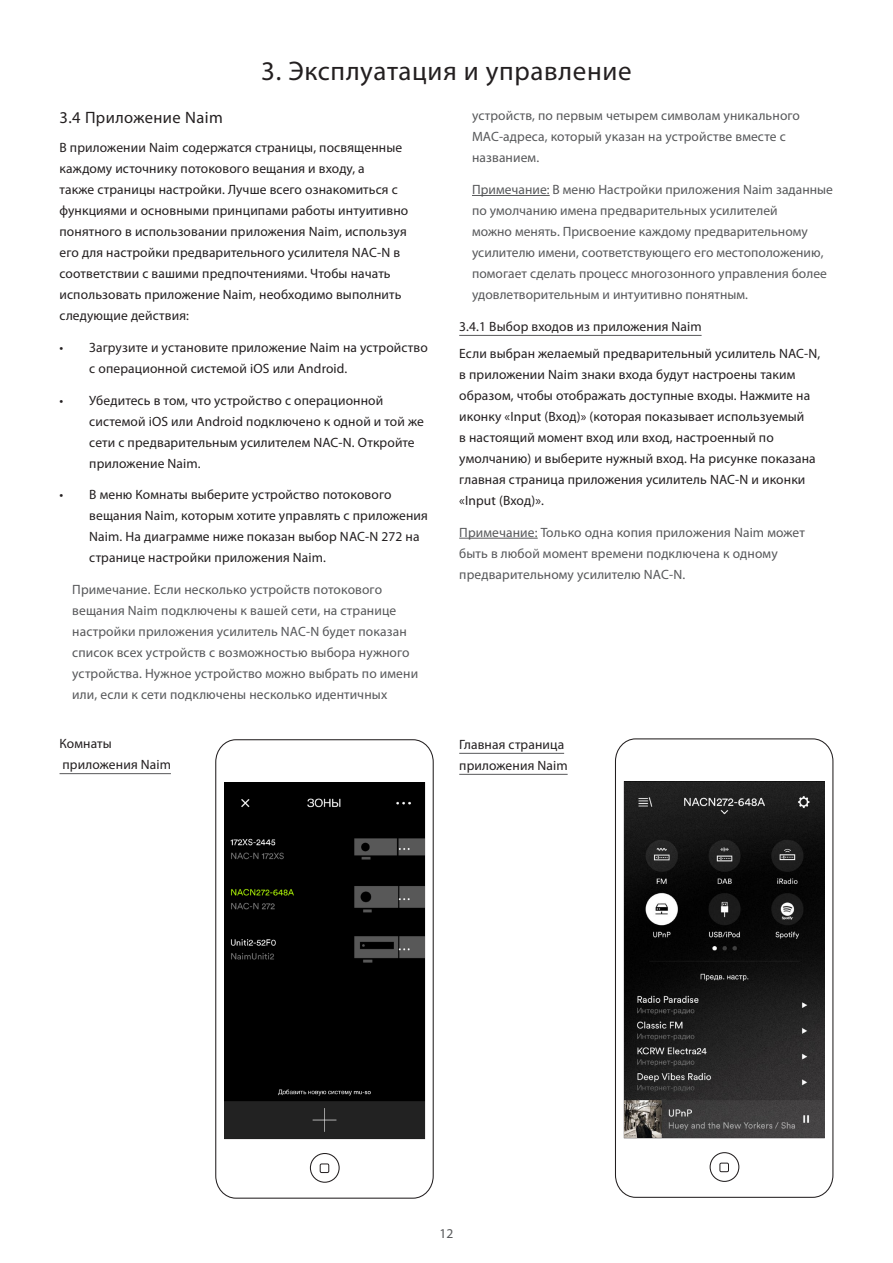
<style>
.page{position:relative;width:893px;height:1263px;background:#fff}
.page>*{position:absolute;margin:0;border:0;box-sizing:border-box;transform-origin:0 0}
.t1{font:27px "Myriad Pro";letter-spacing:.025em;color:#231f20}
.Sub-head{font:16.5px "Myriad Pro";letter-spacing:.025em;color:#231f20}
.Body_Copy{font:13.5px/21px "Myriad Pro";letter-spacing:.01em;color:#231f20}
.Note{font:13.5px/21px "Myriad Pro";letter-spacing:.005em;color:#57585a}
.Body_Copy-2{font:13.5px/21px "Myriad Pro";letter-spacing:.01em;color:#57585a}
.Diagram_Head{font:13.5px/21px "Myriad Pro";letter-spacing:.01em;color:#231f20}
.Sub_Sub_Head{font:13.5px "Myriad Pro";letter-spacing:.01em;color:#231f20}
</style>
<div class="page">
<hr style="left:472px;top:195px;width:78px;height:1px;background:#57585a">
<hr style="left:459px;top:335px;width:243px;height:1px;background:#57585a">
<hr style="left:459px;top:538px;width:79px;height:1px;background:#57585a">
<hr style="left:60px;top:773px;width:111px;height:1px;background:#57585a">
<hr style="left:459px;top:753px;width:105px;height:1px;background:#57585a">
<hr style="left:459px;top:774px;width:109px;height:1px;background:#57585a">
<svg style="left:615px;top:738px;width:219px;height:460px"></svg>
<div style="left:719px;top:1163px;width:10px;height:9px;border:1px solid #231f20;border-radius:2px"></div>
<div style="left:710px;top:1152px;width:29px;height:30px;border:1px solid #231f20;border-radius:50%"></div>
<img style="left:624px;top:782px;width:200px;height:356px">
<svg style="left:215px;top:739px;width:219px;height:460px"></svg>
<div style="left:320px;top:1163px;width:9px;height:10px;border:1px solid #231f20;border-radius:2px"></div>
<div style="left:310px;top:1153px;width:30px;height:30px;border:1px solid #231f20;border-radius:50%"></div>
<img style="left:225px;top:782px;width:199px;height:356px">
<p class="t1" style="left:261px;top:54px;width:372px">3. Эксплуатация и управление</p>
<p class="Sub-head" style="left:60px;top:107px;width:165px">3.4 Приложение Naim</p>
<p class="Body_Copy" style="left:60px;top:137px;width:350px">В приложении Naim содержатся страницы, посвященные каждому источнику потокового вещания и входу, а<br>также страницы настройки. Лучше всего ознакомиться с функциями и основными принципами работы интуитивно понятного в использовании приложения Naim, используя его для настройки предварительного усилителя NAC-N в соответствии с вашими предпочтениями. Чтобы начать использовать приложение Naim, необходимо выполнить следующие действия:</p>
<p class="Body_Copy" style="left:89px;top:337px;width:340px;text-indent:-30px">• Загрузите и установите приложение Naim на устройство с операционной системой iOS или Android.</p>
<p class="Body_Copy" style="left:89px;top:389px;width:336px;text-indent:-30px">• Убедитесь в том, что устройство с операционной системой iOS или Android подключено к одной и той же сети с предварительным усилителем NAC-N. Откройте приложение Naim.</p>
<p class="Body_Copy" style="left:89px;top:484px;width:340px;text-indent:-30px">• В меню Комнаты выберите устройство потокового вещания Naim, которым хотите управлять с приложения Naim. На диаграмме ниже показан выбор NAC-N 272 на странице настройки приложения Naim.</p>
<p class="Note" style="left:72px;top:579px;width:347px">Примечание. Если несколько устройств потокового вещания Naim подключены к вашей сети, на странице настройки приложения усилитель NAC-N будет показан список всех устройств с возможностью выбора нужного устройства. Нужное устройство можно выбрать по имени или, если к сети подключены несколько идентичных</p>
<p class="Note" style="left:472px;top:105px;width:329px">устройств, по первым четырем символам уникального<br>MAC-адреса, который указан на устройстве вместе с названием.</p>
<p class="Note" style="left:472px;top:179px;width:363px">Примечание: В меню Настройки приложения Naim заданные по умолчанию имена предварительных усилителей<br>можно менять. Присвоение каждому предварительному усилителю имени, соответствующего его местоположению, помогает сделать процесс многозонного управления более удовлетворительным и интуитивно понятным.</p>
<p class="Sub_Sub_Head" style="left:459px;top:318px;width:244px">3.4.1 Выбор входов из приложения Naim</p>
<p class="Body_Copy" style="left:459px;top:343px;width:363px">Если выбран желаемый предварительный усилитель NAC-N, в приложении Naim знаки входа будут настроены таким образом, чтобы отображать доступные входы. Нажмите на иконку «Input (Вход)» (которая показывает используемый<br>в настоящий момент вход или вход, настроенный по умолчанию) и выберите нужный вход. На pисунке показана главная страница приложения усилитель NAC-N и иконки «Input (Вход)».</p>
<p class="Body_Copy-2" style="left:459px;top:522px;width:347px">Примечание: Только одна копия приложения Naim может быть в любой момент времени подключена к одному предварительному усилителю NAC-N.</p>
<p class="Diagram_Head" style="left:60px;top:733px;width:113px">Комнаты приложения Naim</p>
<p class="Diagram_Head" style="left:459px;top:733px;width:107px">Главная страница</p>
<p class="Diagram_Head" style="left:459px;top:754px;width:110px">приложения Naim</p>
<p class="Note" style="left:439px;top:1223px;width:15px">12</p>
</div>
